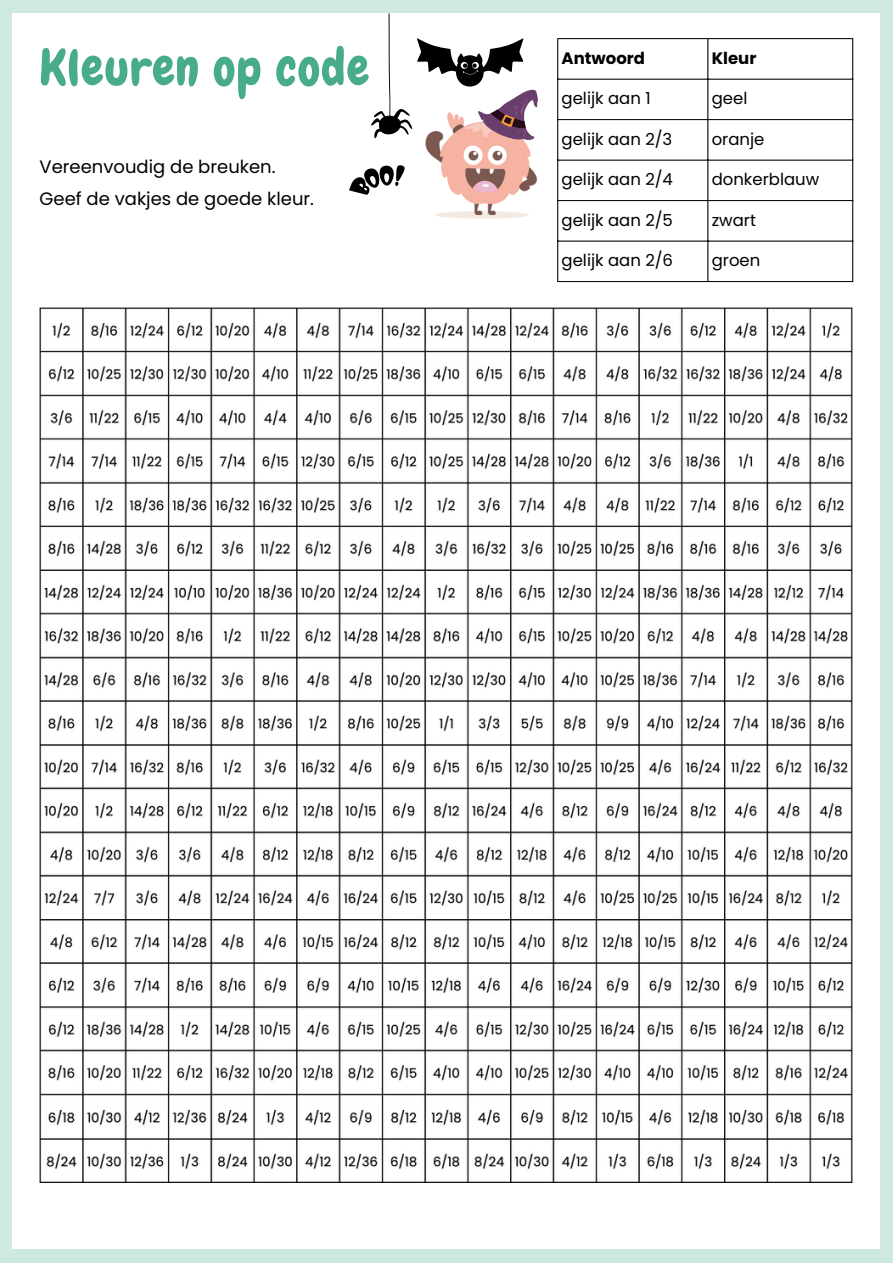
<style>
.page{position:relative;width:893px;height:1264px;background:#fff}
.page>*{position:absolute;margin:0;border:0;box-sizing:border-box;transform-origin:0 0}
.t1{font:50.25px "Chewy";letter-spacing:.02em;color:#48ab8b}
.t2{font:18px/32.5px "Poppins";color:#000}
.t3{font:16.5px "Poppins";color:#000}
.t4{font:700 16.5px "Poppins";color:#000}
</style>
<div class="page">
<div style="left:0;top:0;width:892px;height:1262px;background:#cee8e2"></div>
<div style="left:13px;top:13px;width:867px;height:1235px;background:#fff"></div>
<hr style="left:557px;top:39px;width:1px;height:242px;background:#000">
<hr style="left:707px;top:39px;width:1px;height:242px;background:#000">
<hr style="left:852px;top:39px;width:1px;height:242px;background:#000">
<hr style="left:557px;top:38px;width:296px;height:1px;background:#000">
<hr style="left:557px;top:79px;width:296px;height:1px;background:#000">
<hr style="left:557px;top:119px;width:296px;height:1px;background:#000">
<hr style="left:557px;top:160px;width:296px;height:1px;background:#000">
<hr style="left:557px;top:200px;width:296px;height:1px;background:#000">
<hr style="left:557px;top:241px;width:296px;height:1px;background:#000">
<hr style="left:557px;top:281px;width:296px;height:1px;background:#000">
<svg style="left:349px;top:165px;width:56px;height:30px"></svg>
<img style="left:425px;top:145px;width:111px;height:74px">
<svg style="left:371px;top:13px;width:167px;height:132px"></svg>
<img style="left:40px;top:308px;width:812px;height:874px">
<p class="t1" style="left:40px;top:36px;width:331px">Kleuren op code</p>
<p class="t2" style="left:40px;top:150px;width:276px">Vereenvoudig de breuken.<br>Geef de vakjes de goede kleur.</p>
<p class="t4" style="left:561px;top:46px;width:85px">Antwoord</p>
<p class="t4" style="left:711px;top:46px;width:46px">Kleur</p>
<p class="t3" style="left:561px;top:87px;width:90px">gelijk aan 1</p>
<p class="t3" style="left:711px;top:87px;width:37px">geel</p>
<p class="t3" style="left:561px;top:127px;width:112px">gelijk aan 2/3</p>
<p class="t3" style="left:711px;top:127px;width:54px">oranje</p>
<p class="t3" style="left:561px;top:168px;width:113px">gelijk aan 2/4</p>
<p class="t3" style="left:711px;top:168px;width:109px">donkerblauw</p>
<p class="t3" style="left:561px;top:208px;width:113px">gelijk aan 2/5</p>
<p class="t3" style="left:711px;top:208px;width:46px">zwart</p>
<p class="t3" style="left:561px;top:249px;width:113px">gelijk aan 2/6</p>
<p class="t3" style="left:711px;top:249px;width:50px">groen</p>
</div>
